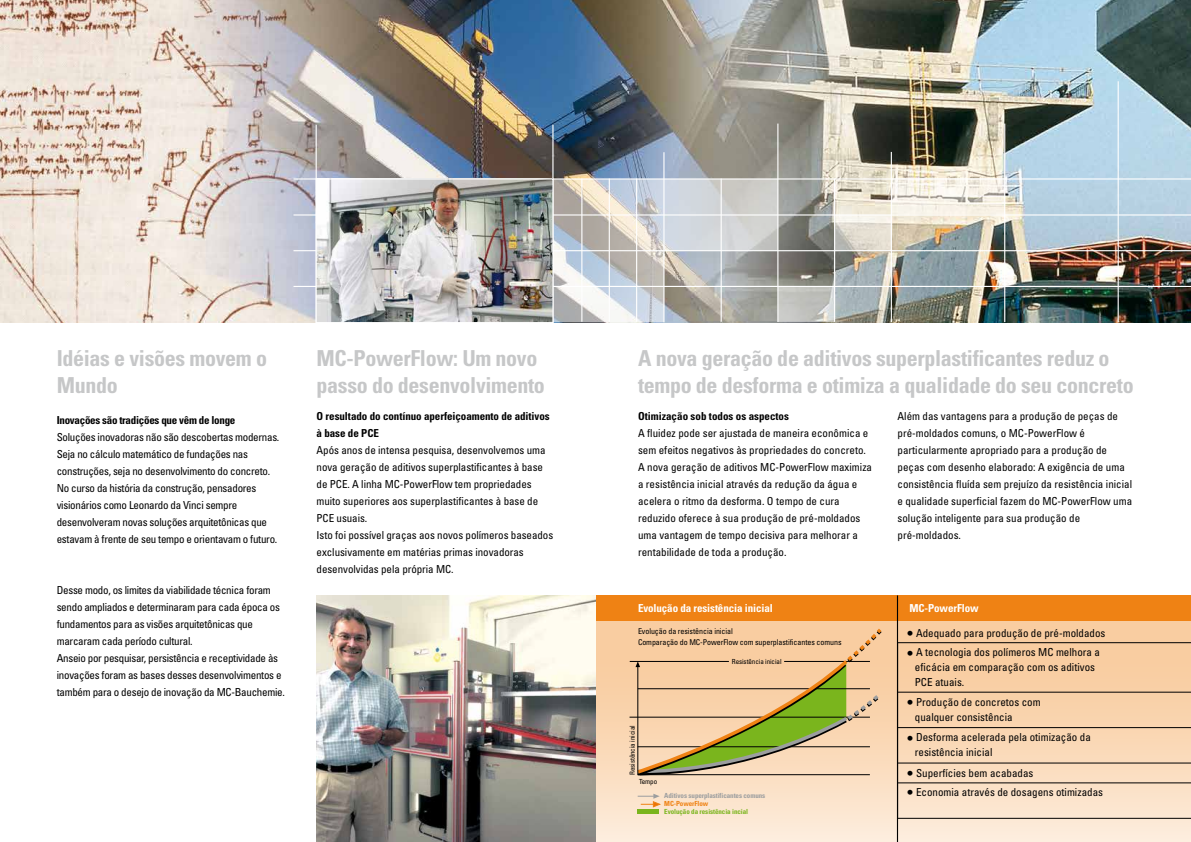
<style>
.page{position:relative;width:1191px;height:842px;background:#fff}
.page>*{position:absolute;margin:0;border:0;box-sizing:border-box;transform-origin:0 0}
.t1{font:700 condensed 22px/26.4px "Univers";letter-spacing:-.015em;color:#c6c7c8}
.t2{font:condensed 11px/17px "Univers";letter-spacing:-.005em;color:#000}
.t3{font:condensed 11px/17px "Univers";letter-spacing:-.025em;color:#000}
.t4{font:700 condensed 11px/17px "Univers";letter-spacing:-.005em;color:#000}
.t5{font:700 condensed 11px "Univers";letter-spacing:-.01em;color:#fff}
.t6{font:700 condensed 11px "Univers";letter-spacing:-.025em;color:#000}
.t7{font:condensed 8px/11.7px "Univers";letter-spacing:-.01em;color:#000}
.t8{font:condensed 7px "Univers";letter-spacing:-.01em;color:#000}
.t9{font:700 condensed 7px "Univers";letter-spacing:-.01em;color:#9c9e9f}
.t10{font:700 condensed 7px "Univers";letter-spacing:-.01em;color:#7ab51d}
.t11{font:700 condensed 7px "Univers";letter-spacing:-.01em;color:#ef8214}
.s1{font-size:16px}
</style>
<div class="page">
<img style="left:0;top:0;width:1191px;height:323px">
<img style="left:316px;top:595px;width:280px;height:247px">
<svg style="left:596px;top:621px;width:595px;height:221px;background:#f8d9b9"></svg>
<div style="left:596px;top:595px;width:595px;height:26px;background:#ef8214"></div>
<hr style="left:629px;top:717px;width:241px;height:1px;background:#000">
<svg style="left:637px;top:794px;width:25px;height:14px"></svg>
<div style="left:637px;top:809px;width:22px;height:5px;background:#7ab51d"></div>
<hr style="left:630px;top:661px;width:99px;height:1px;background:#000">
<svg style="left:634px;top:629px;width:247px;height:148px;background:#d8bf8a"></svg>
<hr style="left:897px;top:642px;width:294px;height:1px;background:#000">
<hr style="left:897px;top:692px;width:294px;height:1px;background:#000">
<hr style="left:897px;top:727px;width:294px;height:1px;background:#000">
<hr style="left:897px;top:763px;width:294px;height:1px;background:#000">
<hr style="left:897px;top:783px;width:294px;height:1px;background:#000">
<hr style="left:897px;top:818px;width:294px;height:1px;background:#000">
<hr style="left:315px;top:125px;width:2px;height:198px;background:#fff">
<hr style="left:552px;top:125px;width:1px;height:198px;background:#fff">
<hr style="left:293px;top:286px;width:898px;height:1px;background:#fff">
<hr style="left:293px;top:250px;width:898px;height:1px;background:#fff">
<hr style="left:293px;top:214px;width:898px;height:2px;background:#fff">
<hr style="left:293px;top:178px;width:898px;height:2px;background:#fff">
<img style="left:317px;top:180px;width:234px;height:141px">
<div style="left:315px;top:178px;width:238px;height:145px;border:1px solid #fff"></div>
<hr style="left:663px;top:152px;width:1px;height:170px;background:#fff">
<hr style="left:720px;top:179px;width:1px;height:143px;background:#fff">
<hr style="left:777px;top:124px;width:1px;height:198px;background:#fff">
<hr style="left:834px;top:179px;width:1px;height:143px;background:#fff">
<hr style="left:890px;top:152px;width:2px;height:170px;background:#fff">
<hr style="left:1004px;top:124px;width:1px;height:198px;background:#fff">
<hr style="left:1117px;top:81px;width:1px;height:241px;background:#fff">
<svg style="left:553px;top:180px;width:111px;height:142px;background:#cbcccc"></svg>
<svg style="left:664px;top:179px;width:113px;height:72px;background:#d2d5d7"></svg>
<svg style="left:778px;top:287px;width:56px;height:35px;background:#c5c6c2"></svg>
<svg style="left:835px;top:215px;width:56px;height:36px;background:#e2ded4"></svg>
<svg style="left:891px;top:179px;width:114px;height:35px;fill:#f8f3e9"></svg>
<hr style="left:897px;top:595px;width:1px;height:247px;background:#000">
<h1 class="t1" style="left:57px;top:345px;width:212px">Idéias e visões movem o<br>Mundo</h1>
<p class="t6" style="left:57px;top:413px;width:180px">Inovações são tradições que vêm de longe</p>
<p class="t3" style="left:57px;top:428px;width:224px">Soluções inovadoras não são descobertas modernas.<br>Seja no cálculo matemático de fundações nas construções, seja no desenvolvimento do concreto.<br>No curso da história da construção, pensadores visionários como Leonardo da Vinci sempre desenvolveram novas soluções arquitetônicas que estavam à frente de seu tempo e orientavam o futuro.</p>
<p class="t3" style="left:57px;top:581px;width:230px">Desse modo, os limites da viabilidade técnica foram sendo ampliados e determinaram para cada época os fundamentos para as visões arquitetônicas que marcaram cada período cultural.<br>Anseio por pesquisar, persistência e receptividade às inovações foram as bases desses desenvolvimentos e também para o desejo de inovação da MC-Bauchemie.</p>
<h1 class="t1" style="left:316px;top:345px;width:230px">MC-PowerFlow: Um novo passo do desenvolvimento</h1>
<p class="t4" style="left:316px;top:407px;width:235px">O resultado do contínuo aperfeiçoamento de aditivos à base de PCE</p>
<p class="t2" style="left:316px;top:441px;width:238px">Após anos de intensa pesquisa, desenvolvemos uma nova geração de aditivos superplastificantes à base de PCE. A linha MC-PowerFlow tem propriedades muito superiores aos superplastificantes à base de PCE usuais.<br>Isto foi possível graças aos novos polímeros baseados exclusivamente em matérias primas inovadoras desenvolvidas pela própria MC.</p>
<h1 class="t1" style="left:638px;top:345px;width:497px">A nova geração de aditivos superplastificantes reduz o tempo de desforma e otimiza a qualidade do seu concreto</h1>
<p class="t4" style="left:638px;top:408px;width:152px">Otimização sob todos os aspectos</p>
<p class="t2" style="left:638px;top:425px;width:235px">A fluidez pode ser ajustada de maneira econômica e sem efeitos negativos às propriedades do concreto.<br>A nova geração de aditivos MC-PowerFlow maximiza a resistência inicial através da redução da água e acelera o ritmo da desforma. O tempo de cura reduzido oferece à sua produção de pré-moldados uma vantagem de tempo decisiva para melhorar a rentabilidade de toda a produção.</p>
<p class="t2" style="left:897px;top:407px;width:236px">Além das vantagens para a produção de peças de pré-moldados comuns, o MC-PowerFlow é particularmente apropriado para a produção de peças com desenho elaborado: A exigência de uma consistência fluída sem prejuízo da resistência inicial e qualidade superficial fazem do MC-PowerFlow uma solução inteligente para sua produção de pré-moldados.</p>
<p class="t5" style="left:638px;top:601px;width:136px">Evolução da resistência inicial</p>
<p class="t7" style="left:638px;top:625px;width:205px">Evolução da resistência inicial<br>Comparação do MC-PowerFlow com superplastificantes comuns</p>
<p class="t8" style="left:732px;top:657px;width:51px">Resistência inicial</p>
<p class="t8" style="left:628px;top:775px;width:51px;rotate:-90deg">Resistência inicial</p>
<p class="t8" style="left:639px;top:776px;width:20px">Tempo</p>
<p class="t9" style="left:664px;top:791px;width:103px">Aditivos superplastificantes comuns</p>
<p class="t11" style="left:664px;top:799px;width:45px">MC-PowerFlow</p>
<p class="t10" style="left:664px;top:807px;width:85px">Evolução da resistência incial</p>
<p class="t5" style="left:909px;top:601px;width:71px">MC-PowerFlow</p>
<p class="t2" style="left:907px;top:624px;width:199px"><span class="s1">•</span> Adequado para produção de pré-moldados</p>
<p class="t2" style="left:915px;top:645px;width:187px;line-height:15px;text-indent:-7px"><span class="s1">•</span> A tecnologia dos polímeros MC melhora a eficácia em comparação com os aditivos<br>PCE atuais.</p>
<p class="t2" style="left:915px;top:694px;width:127px;line-height:15px;text-indent:-7px"><span class="s1">•</span> Produção de concretos com qualquer consistência</p>
<p class="t2" style="left:915px;top:730px;width:177px;line-height:15px;text-indent:-7px"><span class="s1">•</span> Desforma acelerada pela otimização da resistência inicial</p>
<p class="t2" style="left:907px;top:764px;width:127px"><span class="s1">•</span> Superfícies bem acabadas</p>
<p class="t2" style="left:907px;top:783px;width:197px"><span class="s1">•</span> Economia através de dosagens otimizadas</p>
</div>
